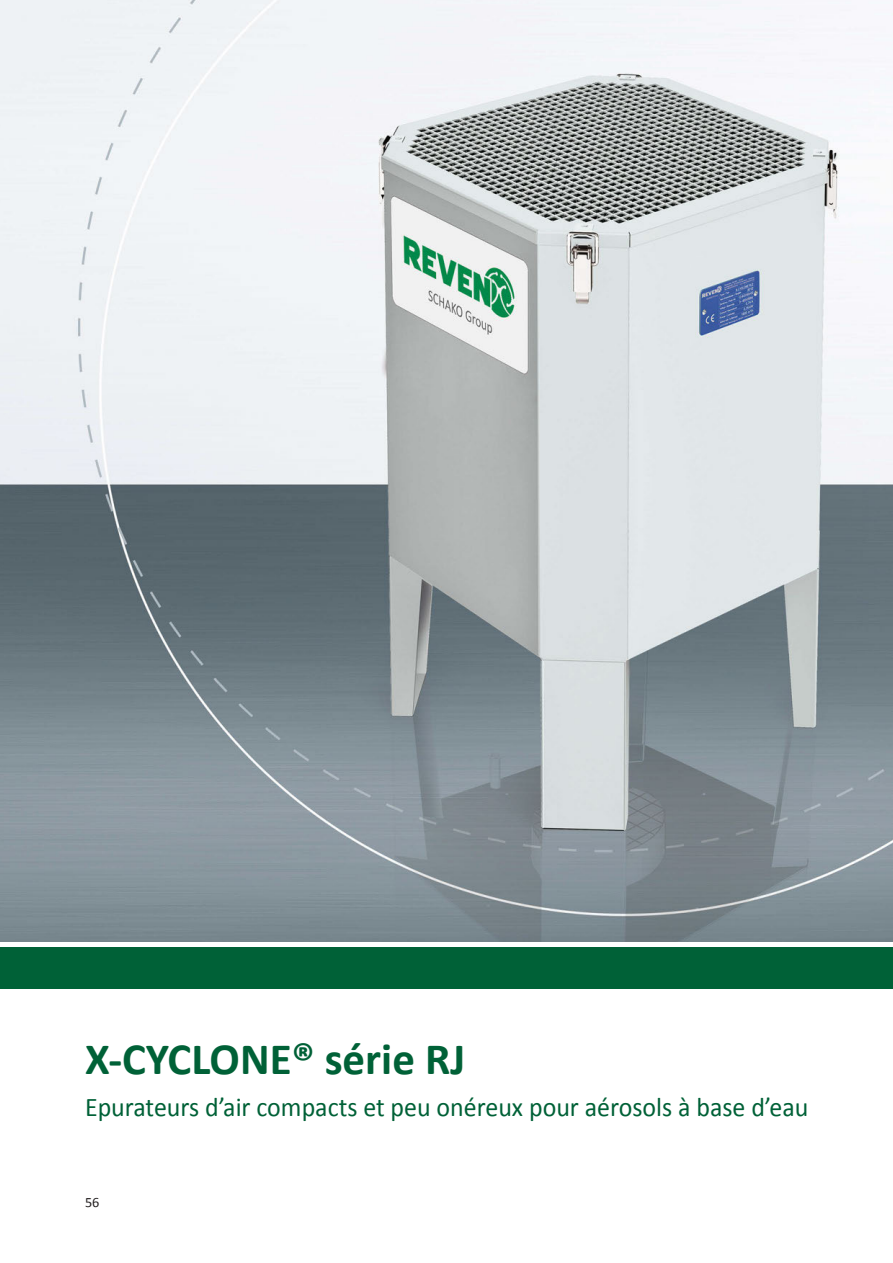
<style>
.page{position:relative;width:893px;height:1263px;background:#fff}
.page>*{position:absolute;margin:0;border:0;box-sizing:border-box;transform-origin:0 0}
.t1{font:700 45px "Calibri";color:#006137}
.t2{font:27px "Calibri";color:#006137;scale:.96 1}
.t3{font:14.25px "Calibri";color:#231f20}
</style>
<div class="page">
<img style="left:0;top:0;width:893px;height:942px">
<div style="left:0;top:946px;width:893px;height:43px;background:#006137"></div>
<div style="left:0;top:942px;width:893px;height:5px;background:#fff"></div>
<h1 class="t1" style="left:85px;top:1031px;width:382px">X-CYCLONE® série RJ</h1>
<p class="t2" style="left:85px;top:1090px;width:755px">Epurateurs d’air compacts et peu onéreux pour aérosols à base d’eau</p>
<p class="t3" style="left:85px;top:1193px;width:16px">56</p>
</div>
